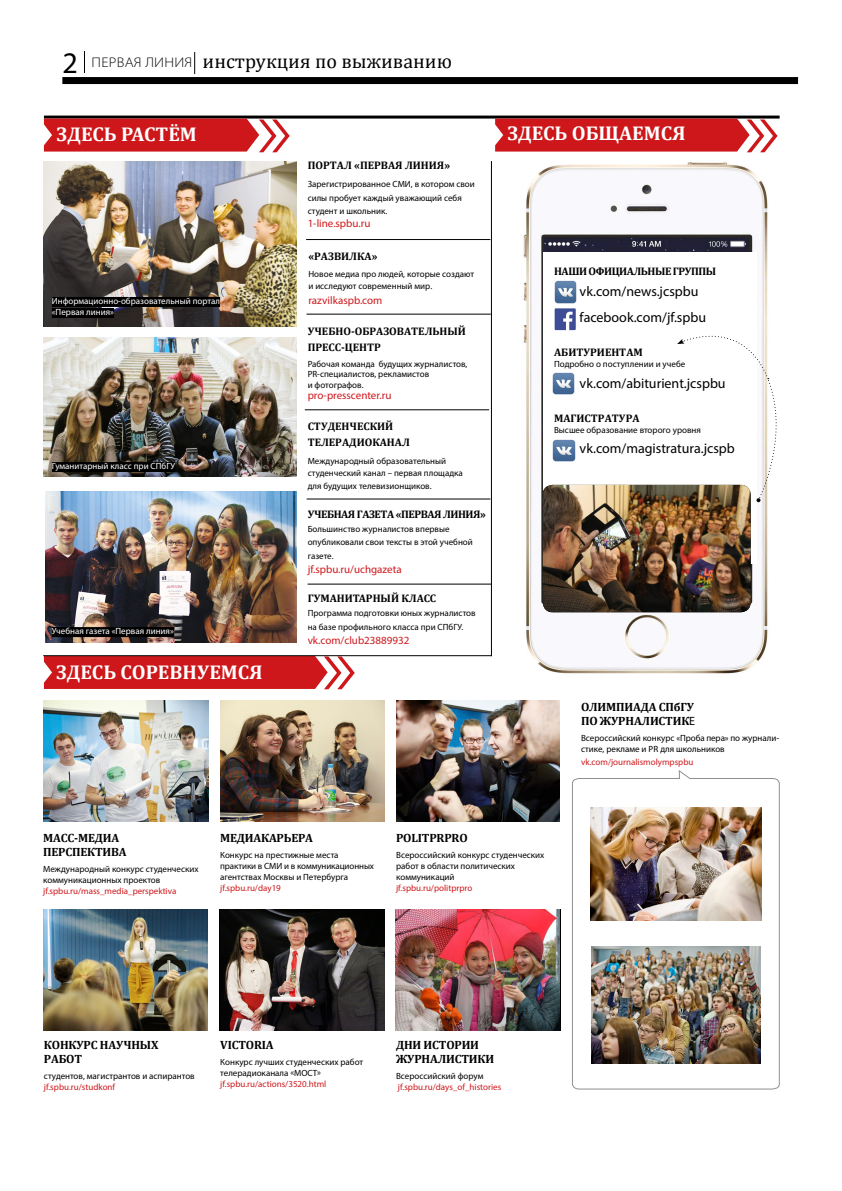
<style>
.page{position:relative;width:842px;height:1191px;background:#fff}
.page>*{position:absolute;margin:0;border:0;box-sizing:border-box;transform-origin:0 0}
.t1{font:700 20px "Cambria";color:#fff}
.t2{font:20px "Cambria";color:#000}
.t3{font:14px/26.5px "Myriad Pro";color:#000}
.t4{font:700 12px/14.4px "Cambria";letter-spacing:-.015em;color:#000}
.t5{font:700 11px/16.9px "Cambria";color:#000}
.t6{font:11px "Myriad Pro";color:#ce181c}
.t7{font:700 11px "Cambria";letter-spacing:-.04em;color:#000}
.t8{font:9px/11px "Myriad Pro";color:#000}
.t9{font:9px/11px "Myriad Pro";color:#fff}
.t10{font:9px "Myriad Pro";color:#cd171a}
.t11{font:9px "Myriad Pro";color:#ce181c}
.s1{font-family:"Myriad Pro";font-size:30px}
.s2{font-family:"Myriad Pro";font-weight:300;font-stretch:semi-expanded;font-size:14px}
.s3{font-family:"Myriad Pro";font-weight:400}
</style>
<div class="page">
<div style="left:62px;top:77px;width:736px;height:7px;background:#000"></div>
<svg style="left:84px;top:51px;width:1px;height:22px"></svg>
<img style="left:523px;top:152px;width:245px;height:522px">
<svg style="left:194px;top:52px;width:1px;height:22px"></svg>
<hr style="left:44px;top:116px;width:736px;height:3px;background:#000">
<svg style="left:44px;top:119px;width:246px;height:33px;background:#d33638"></svg>
<div style="left:543px;top:252px;width:213px;height:312px;background:#fff"></div>
<img style="left:44px;top:161px;width:253px;height:165px">
<img style="left:45px;top:491px;width:251px;height:152px">
<hr style="left:491px;top:161px;width:1px;height:495px;background:#000">
<img style="left:44px;top:337px;width:253px;height:140px">
<svg style="left:495px;top:119px;width:282px;height:33px;background:#d22f32"></svg>
<svg style="left:44px;top:656px;width:311px;height:33px;background:#d02b2d"></svg>
<hr style="left:43px;top:655px;width:448px;height:1px;background:#000">
<img style="left:43px;top:700px;width:165px;height:121px">
<img style="left:220px;top:700px;width:164px;height:121px">
<img style="left:43px;top:909px;width:165px;height:121px">
<img style="left:543px;top:485px;width:208px;height:127px">
<div style="left:52px;top:297px;width:168px;height:10px;background:#000"></div>
<div style="left:52px;top:308px;width:62px;height:10px;background:#000"></div>
<div style="left:52px;top:462px;width:123px;height:10px;background:#000"></div>
<div style="left:52px;top:627px;width:122px;height:10px;background:#000"></div>
<img style="left:554px;top:281px;width:23px;height:22px">
<img style="left:552px;top:372px;width:23px;height:22px">
<img style="left:553px;top:439px;width:22px;height:22px">
<img style="left:554px;top:308px;width:22px;height:23px">
<svg style="left:677px;top:321px;width:100px;height:181px"></svg>
<hr style="left:307px;top:499px;width:183px;height:1px;background:#000">
<svg style="left:572px;top:770px;width:208px;height:320px"></svg>
<hr style="left:308px;top:584px;width:183px;height:1px;background:#000">
<img style="left:220px;top:909px;width:164px;height:121px">
<img style="left:396px;top:700px;width:164px;height:121px">
<img style="left:591px;top:946px;width:169px;height:117px">
<img style="left:590px;top:807px;width:171px;height:113px">
<img style="left:395px;top:909px;width:165px;height:121px">
<hr style="left:305px;top:409px;width:184px;height:1px;background:#000">
<hr style="left:306px;top:239px;width:184px;height:1px;background:#000">
<hr style="left:307px;top:314px;width:184px;height:1px;background:#000">
<h1 class="t2" style="left:62px;top:49px;width:391px"><span class="s1">2</span> <span class="s2">ПЕРВАЯ ЛИНИЯ</span> инструкция по выживанию</h1>
<h1 class="t1" style="left:57px;top:120px;width:142px">ЗДЕСЬ РАСТЁМ</h1>
<p class="t9" style="left:52px;top:295px;width:170px">Информационно-образовательный портал «Первая линия»</p>
<p class="t9" style="left:52px;top:460px;width:125px">Гуманитарный класс при СПбГУ</p>
<p class="t9" style="left:52px;top:625px;width:124px">Учебная газета «Первая линия»</p>
<h1 class="t1" style="left:56px;top:657px;width:208px">ЗДЕСЬ СОРЕВНУЕМСЯ</h1>
<p class="t5" style="left:308px;top:156px;width:144px">ПОРТАЛ «ПЕРВАЯ ЛИНИЯ»</p>
<p class="t8" style="left:308px;top:177px;width:169px;line-height:13.3px">Зарегистрированное СМИ, в котором свои силы пробует каждый уважающий себя студент и школьник.</p>
<p class="t6" style="left:308px;top:217px;width:64px">1-line.spbu.ru</p>
<p class="t5" style="left:308px;top:247px;width:70px">«РАЗВИЛКА»</p>
<p class="t8" style="left:308px;top:267px;width:167px;line-height:11.9px">Новое медиа про людей, которые создают и исследуют современный мир.</p>
<p class="t6" style="left:308px;top:293px;width:75px">razvilkaspb.com</p>
<p class="t5" style="left:308px;top:322px;width:160px;line-height:16.2px">УЧЕБНО-ОБРАЗОВАТЕЛЬНЫЙ<br>ПРЕСС-ЦЕНТР</p>
<p class="t8" style="left:308px;top:358px;width:161px">Рабочая команда будущих журналистов,<br>PR-специалистов, рекламистов<br>и фотографов.</p>
<p class="t6" style="left:308px;top:389px;width:85px">pro-presscenter.ru</p>
<p class="t5" style="left:308px;top:417px;width:104px">СТУДЕНЧЕСКИЙ<br>ТЕЛЕРАДИОКАНАЛ</p>
<p class="t8" style="left:308px;top:454px;width:157px;line-height:12.5px">Международный образовательный студенческий канал – первая площадка для будущих телевизионщиков.</p>
<p class="t7" style="left:308px;top:506px;width:180px">УЧЕБНАЯ ГАЗЕТА «ПЕРВАЯ ЛИНИЯ»</p>
<p class="t8" style="left:308px;top:522px;width:167px;line-height:13.7px">Большинство журналистов впервые опубликовали свои тексты в этой учебной газете.</p>
<p class="t6" style="left:308px;top:562px;width:95px">jf.spbu.ru/uchgazeta</p>
<p class="t5" style="left:308px;top:590px;width:130px">ГУМАНИТАРНЫЙ КЛАСС</p>
<p class="t8" style="left:308px;top:606px;width:169px;line-height:13.8px">Программа подготовки юных журналистов на базе профильного класса при СПбГУ.</p>
<p class="t6" style="left:308px;top:633px;width:103px">vk.com/club23889932</p>
<h1 class="t1" style="left:507px;top:119px;width:180px">ЗДЕСЬ ОБЩАЕМСЯ</h1>
<p class="t7" style="left:554px;top:263px;width:164px">НАШИ ОФИЦИАЛЬНЫЕ ГРУППЫ</p>
<h2 class="t3" style="left:580px;top:278px;width:128px">vk.com/news.jcspbu facebook.com/jf.spbu</h2>
<p class="t5" style="left:554px;top:343px;width:90px">АБИТУРИЕНТАМ</p>
<p class="t8" style="left:554px;top:358px;width:133px">Подробно о поступлении и учебе</p>
<h2 class="t3" style="left:580px;top:370px;width:148px">vk.com/abiturient.jcspbu</h2>
<p class="t5" style="left:554px;top:409px;width:87px">МАГИСТРАТУРА</p>
<p class="t8" style="left:554px;top:424px;width:148px">Высшее образование второго уровня</p>
<h2 class="t3" style="left:580px;top:435px;width:157px">vk.com/magistratura.jcspb</h2>
<h3 class="t4" style="left:581px;top:699px;width:116px">ОЛИМПИАДА СПбГУ<br>ПО ЖУРНАЛИСТИК<span class="s3">Е</span></h3>
<p class="t8" style="left:581px;top:732px;width:200px">Всероссийский конкурс «Проба пера» по журнали&shy;стике, рекламе и PR для школьников</p>
<p class="t11" style="left:581px;top:756px;width:114px">vk.com/journalismolympspbu</p>
<h3 class="t4" style="left:43px;top:830px;width:85px">МАСС-МЕДИА<br>ПЕРСПЕКТИВА</h3>
<p class="t8" style="left:43px;top:863px;width:157px">Международный конкурс студенческих коммуникационных проектов</p>
<p class="t10" style="left:43px;top:885px;width:135px">jf.spbu.ru/mass_media_perspektiva</p>
<h3 class="t4" style="left:220px;top:830px;width:94px">МЕДИАКАРЬЕРА</h3>
<p class="t8" style="left:220px;top:849px;width:155px">Конкурс на престижные места практики в СМИ и в коммуникационных агентствах Москвы и Петербурга</p>
<p class="t10" style="left:220px;top:882px;width:62px">jf.spbu.ru/day19</p>
<h3 class="t4" style="left:396px;top:830px;width:73px">POLITPRPRO</h3>
<p class="t8" style="left:396px;top:849px;width:150px">Всероссийский конкурс студенческих работ в области политических коммуникаций</p>
<p class="t10" style="left:396px;top:882px;width:78px">jf.spbu.ru/politprpro</p>
<h3 class="t4" style="left:44px;top:1037px;width:116px">КОНКУРС НАУЧНЫХ<br>РАБОТ</h3>
<p class="t8" style="left:44px;top:1070px;width:152px">студентов, магистрантов и аспирантов</p>
<p class="t11" style="left:44px;top:1082px;width:73px">jf.spbu.ru/studkonf</p>
<h3 class="t4" style="left:220px;top:1037px;width:55px">VICTORIA</h3>
<p class="t8" style="left:220px;top:1056px;width:144px">Конкурс лучших студенческих работ телерадиоканала «МОСТ»</p>
<p class="t10" style="left:220px;top:1078px;width:107px">jf.spbu.ru/actions/3520.html</p>
<h3 class="t4" style="left:396px;top:1037px;width:100px">ДНИ ИСТОРИИ<br>ЖУРНАЛИСТИКИ</h3>
<p class="t8" style="left:396px;top:1070px;width:89px">Всероссийский форум</p>
<p class="t11" style="left:398px;top:1082px;width:105px">jf.spbu.ru/days_of_histories</p>
</div>
